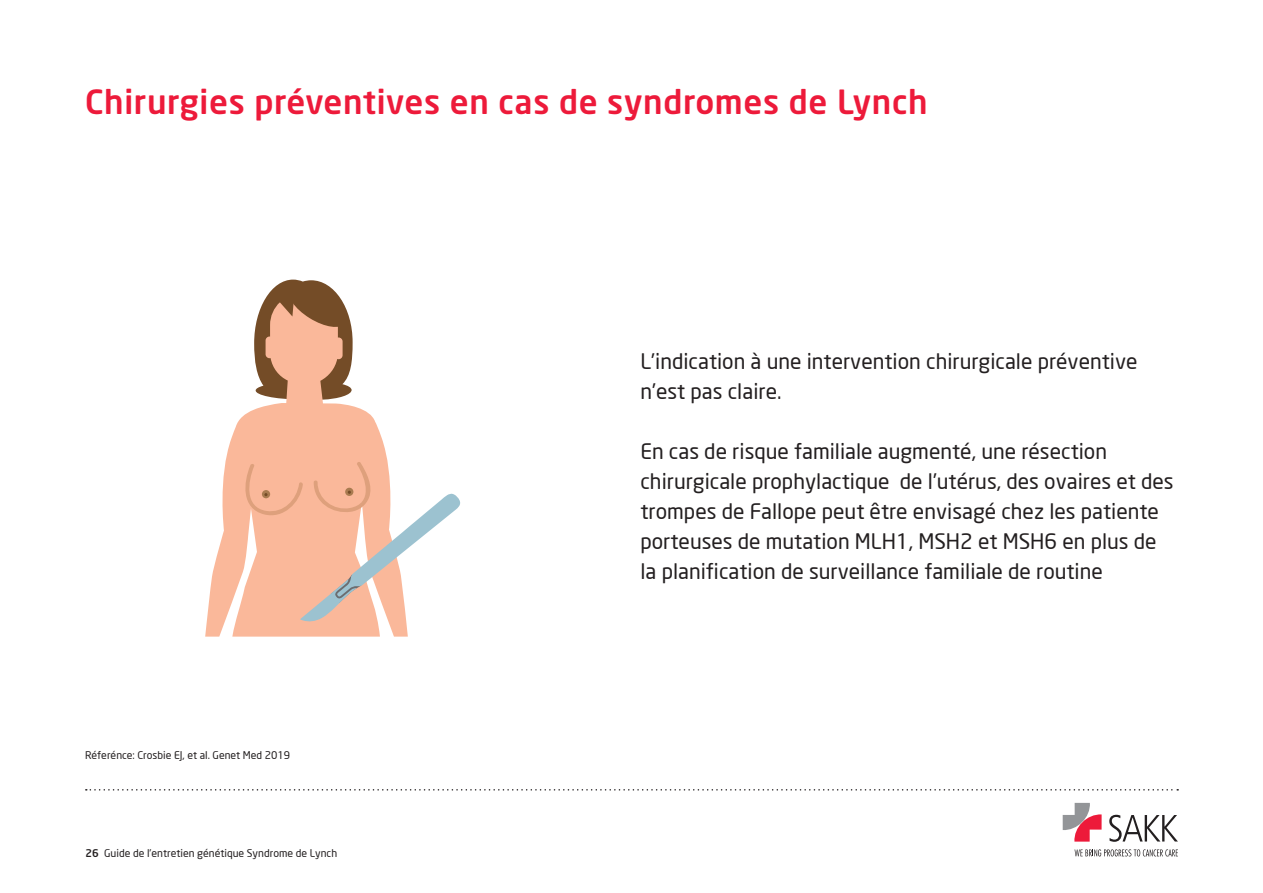
<style>
.page{position:relative;width:1263px;height:893px;background:#fff}
.page>*{position:absolute;margin:0;border:0;box-sizing:border-box;transform-origin:0 0}
.t1{font:500 33px "Neo Sans Std";letter-spacing:.02em;color:#ed1a3a}
.t2{font:21px/30px "Neo Sans";color:#231f20}
.t3{font:10.5px "Neo Sans";color:#231f20}
.s1{font-family:"Neo Sans Std";font-weight:500}
</style>
<div class="page">
<svg style="left:86px;top:789px;width:1092px;height:2px"></svg>
<svg style="left:1063px;top:803px;width:38px;height:39px"></svg>
<svg style="left:1109px;top:815px;width:69px;height:27px"></svg>
<svg style="left:1074px;top:849px;width:104px;height:7px"></svg>
<svg style="left:205px;top:400px;width:203px;height:237px;fill:#fab89a"></svg>
<svg style="left:254px;top:280px;width:99px;height:120px;background:#be9174"></svg>
<svg style="left:241px;top:461px;width:219px;height:161px"></svg>
<h1 class="t1" style="left:85px;top:81px;width:844px">Chirurgies préventives en cas de syndromes de Lynch</h1>
<p class="t3" style="left:85px;top:749px;width:207px">Réferénce: Crosbie EJ, et al. Genet Med 2019</p>
<p class="t3" style="left:86px;top:846px;width:253px"><span class="s1">26</span> Guide de l’entretien génétique Syndrome de Lynch</p>
<p class="t2" style="left:640px;top:346px;width:499px">L’indication à une intervention chirurgicale préventive n’est pas claire.</p>
<p class="t2" style="left:640px;top:436px;width:535px">En cas de risque familiale augmenté, une résection chirurgicale prophylactique de l’utérus, des ovaires et des trompes de Fallope peut être envisagé chez les patiente porteuses de mutation MLH1, MSH2 et MSH6 en plus de la planification de surveillance familiale de routine</p>
</div>
